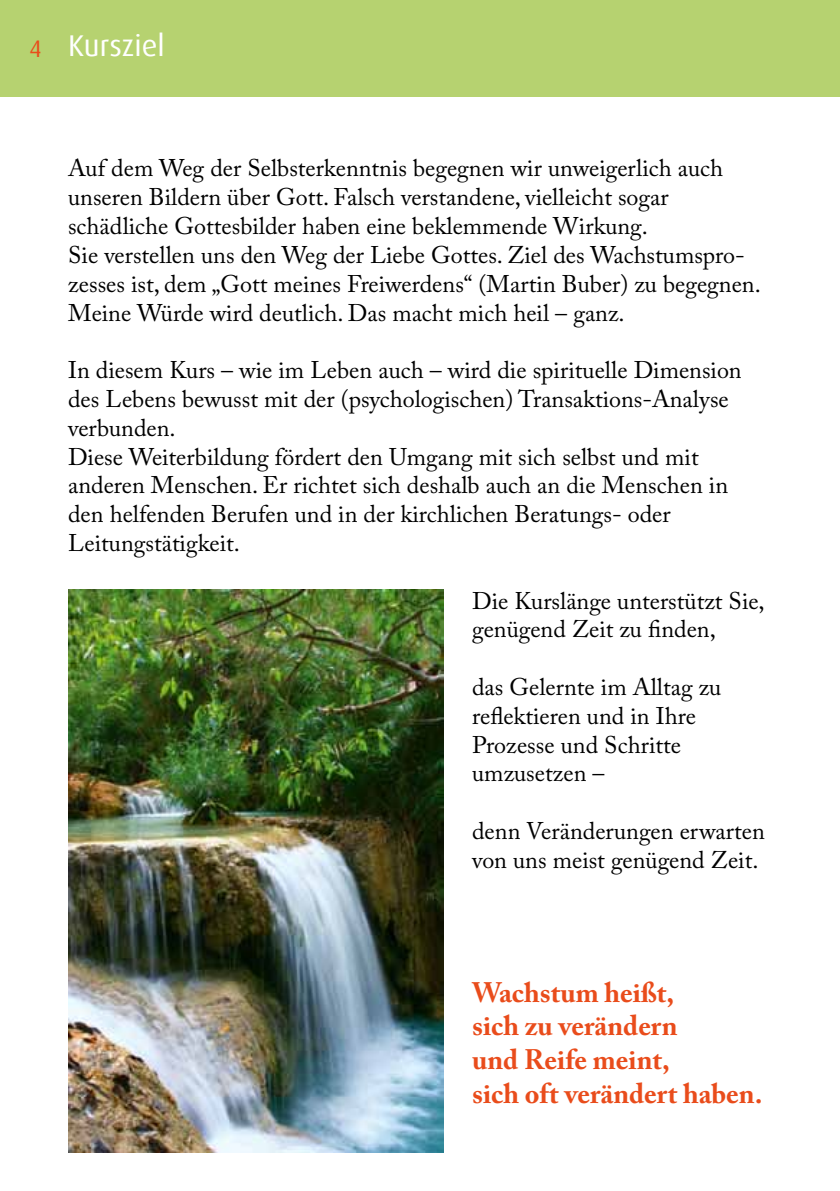
<style>
.page{position:relative;width:840px;height:1191px;background:#fff}
.page>*{position:absolute;margin:0;border:0;box-sizing:border-box;transform-origin:0 0}
.t1{font:30px "Dax";color:#fff}
.t2{font:700 28px/33.6px "Adobe Caslon Pro";color:#e94c1b}
.t3{font:24px/28.8px "Adobe Caslon Pro";color:#000}
.t4{font:24px "Dax";color:#e94c1b}
</style>
<div class="page">
<div style="left:0;top:0;width:839px;height:96px;background:#b6d270"></div>
<img style="left:68px;top:590px;width:375px;height:562px">
<p class="t4" style="left:29px;top:35px;width:14px">4</p>
<p class="t1" style="left:68px;top:29px;width:98px">Kursziel</p>
<p class="t3" style="left:68px;top:154px;width:693px">Auf dem Weg der Selbsterkenntnis begegnen wir unweigerlich auch unseren Bildern über Gott. Falsch verstandene, vielleicht sogar schädliche Gottesbilder haben eine beklemmende Wirkung.<br>Sie verstellen uns den Weg der Liebe Gottes. Ziel des Wachstumspro&shy;zesses ist, dem „Gott meines Freiwerdens“ (Martin Buber) zu begegnen.<br>Meine Würde wird deutlich. Das macht mich heil – ganz.</p>
<p class="t3" style="left:68px;top:355px;width:674px">In diesem Kurs – wie im Leben auch – wird die spirituelle Dimension des Lebens bewusst mit der (psychologischen) Transaktions-Analyse verbunden.<br>Diese Weiterbildung fördert den Umgang mit sich selbst und mit anderen Menschen. Er richtet sich deshalb auch an die Menschen in den helfenden Berufen und in der kirchlichen Beratungs- oder Leitungstätigkeit.</p>
<p class="t3" style="left:472px;top:586px;width:294px">Die Kurslänge unterstützt Sie, genügend Zeit zu finden,</p>
<p class="t3" style="left:472px;top:672px;width:250px">das Gelernte im Alltag zu reflektieren und in Ihre<br>Prozesse und Schritte umzusetzen –</p>
<p class="t3" style="left:472px;top:816px;width:294px">denn Veränderungen erwarten von uns meist genügend Zeit.</p>
<p class="t2" style="left:472px;top:975px;width:292px">Wachstum heißt,<br>sich zu verändern<br>und Reife meint,<br>sich oft verändert haben.</p>
</div>
